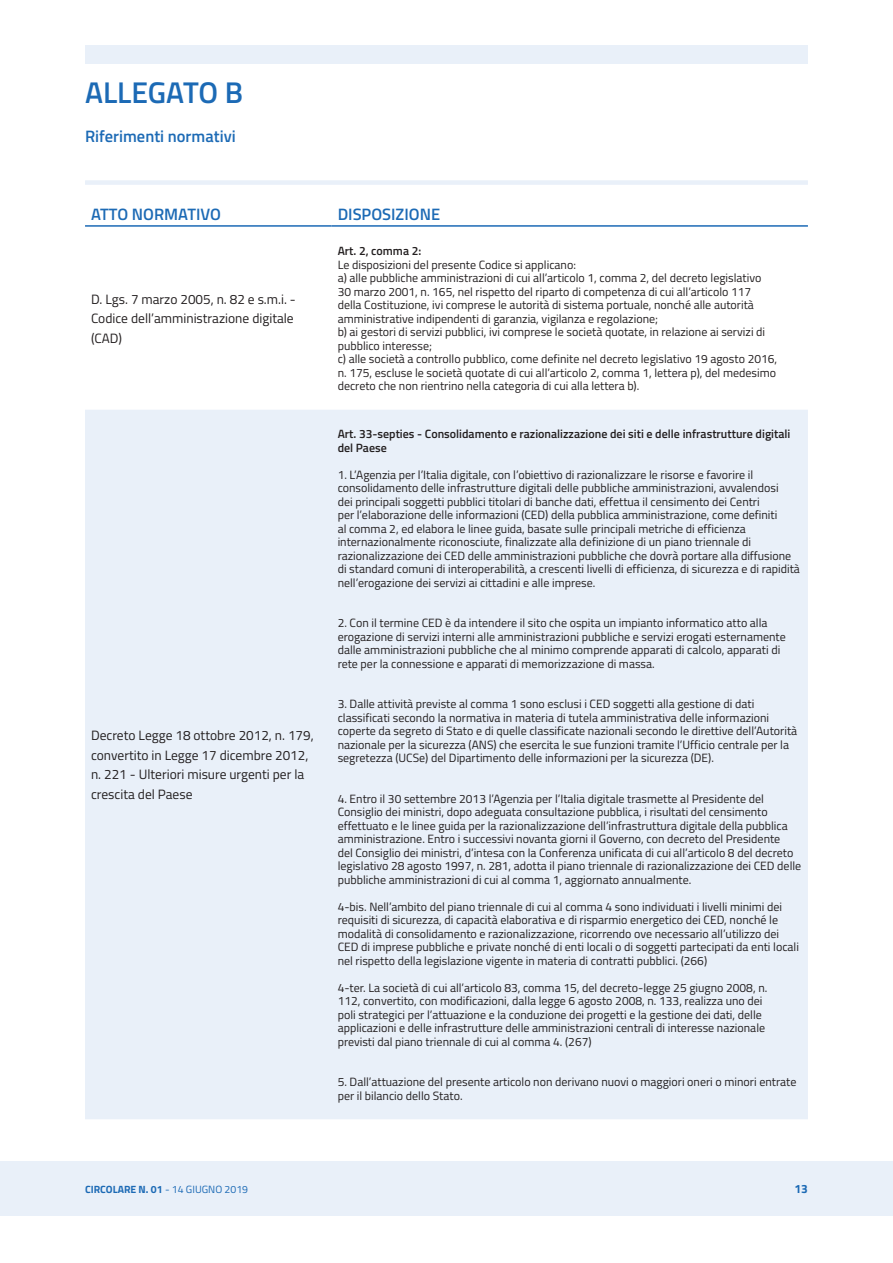
<style>
.page{position:relative;width:893px;height:1263px;background:#fff}
.page>*{position:absolute;margin:0;border:0;box-sizing:border-box;transform-origin:0 0}
.t1{font:600 30px "Titillium";color:#1c6ab5}
.t2{font:600 16.5px "Titillium";color:#1c6ab5}
.t3{font:13.5px/19.5px "Titillium";color:#231f20}
.t4{font:12px/13.5px "Titillium";color:#231f20}
.t5{font:600 12px/13.5px "Titillium";color:#231f20}
.t6{font:700 12px "Titillium";color:#1c6ab5}
.t7{font:700 10.5px "Titillium";color:#1c6ab5}
.s1{font-weight:400}
</style>
<div class="page">
<div style="left:0;top:1162px;width:893px;height:54px;background:#e9f0f9"></div>
<div style="left:85px;top:46px;width:723px;height:18px;background:#e9f0f9"></div>
<div style="left:85px;top:180px;width:723px;height:5px;background:#e9f0f9"></div>
<div style="left:85px;top:410px;width:723px;height:709px;background:#e9f0f9"></div>
<hr style="left:85px;top:225px;width:247px;height:2px;background:#1c6ab5">
<hr style="left:332px;top:225px;width:476px;height:2px;background:#1c6ab5">
<h1 class="t1" style="left:85px;top:70px;width:160px">ALLEGATO B</h1>
<h2 class="t2" style="left:85px;top:124px;width:152px">Riferimenti normativi</h2>
<h2 class="t2" style="left:91px;top:202px;width:131px">ATTO NORMATIVO</h2>
<h2 class="t2" style="left:338px;top:202px;width:104px">DISPOSIZIONE</h2>
<p class="t3" style="left:91px;top:289px;width:206px">D. Lgs. 7 marzo 2005, n. 82 e s.m.i. -<br>Codice dell’amministrazione digitale (CAD)</p>
<p class="t3" style="left:91px;top:725px;width:224px">Decreto Legge 18 ottobre 2012, n. 179, convertito in Legge 17 dicembre 2012, n. 221 - Ulteriori misure urgenti per la crescita del Paese</p>
<p class="t5" style="left:338px;top:244px;width:85px">Art. 2, comma 2:</p>
<p class="t4" style="left:338px;top:257px;width:441px">Le disposizioni del presente Codice si applicano:<br>a) alle pubbliche amministrazioni di cui all’articolo 1, comma 2, del decreto legislativo 30 marzo 2001, n. 165, nel rispetto del riparto di competenza di cui all’articolo 117 della Costituzione, ivi comprese le autorità di sistema portuale, nonché alle autorità amministrative indipendenti di garanzia, vigilanza e regolazione;<br>b) ai gestori di servizi pubblici, ivi comprese le società quotate, in relazione ai servizi di pubblico interesse;<br>c) alle società a controllo pubblico, come definite nel decreto legislativo 19 agosto 2016, n. 175, escluse le società quotate di cui all’articolo 2, comma 1, lettera p), del medesimo decreto che non rientrino nella categoria di cui alla lettera b).</p>
<p class="t5" style="left:338px;top:427px;width:454px">Art. 33-septies - Consolidamento e razionalizzazione dei siti e delle infrastrutture digitali del Paese</p>
<p class="t4" style="left:338px;top:467px;width:464px">1. L’Agenzia per l’Italia digitale, con l’obiettivo di razionalizzare le risorse e favorire il consolidamento delle infrastrutture digitali delle pubbliche amministrazioni, avvalendosi<br>dei principali soggetti pubblici titolari di banche dati, effettua il censimento dei Centri<br>per l’elaborazione delle informazioni (CED) della pubblica amministrazione, come definiti<br>al comma 2, ed elabora le linee guida, basate sulle principali metriche di efficienza internazionalmente riconosciute, finalizzate alla definizione di un piano triennale di razionalizzazione dei CED delle amministrazioni pubbliche che dovrà portare alla diffusione di standard comuni di interoperabilità, a crescenti livelli di efficienza, di sicurezza e di rapidità nell’erogazione dei servizi ai cittadini e alle imprese.</p>
<p class="t4" style="left:338px;top:616px;width:450px">2. Con il termine CED è da intendere il sito che ospita un impianto informatico atto alla erogazione di servizi interni alle amministrazioni pubbliche e servizi erogati esternamente dalle amministrazioni pubbliche che al minimo comprende apparati di calcolo, apparati di rete per la connessione e apparati di memorizzazione di massa.</p>
<p class="t4" style="left:338px;top:697px;width:461px">3. Dalle attività previste al comma 1 sono esclusi i CED soggetti alla gestione di dati classificati secondo la normativa in materia di tutela amministrativa delle informazioni coperte da segreto di Stato e di quelle classificate nazionali secondo le direttive dell’Autorità nazionale per la sicurezza (ANS) che esercita le sue funzioni tramite l’Ufficio centrale per la segretezza (UCSe) del Dipartimento delle informazioni per la sicurezza (DE).</p>
<p class="t4" style="left:338px;top:791px;width:465px">4. Entro il 30 settembre 2013 l’Agenzia per l’Italia digitale trasmette al Presidente del Consiglio dei ministri, dopo adeguata consultazione pubblica, i risultati del censimento effettuato e le linee guida per la razionalizzazione dell’infrastruttura digitale della pubblica amministrazione. Entro i successivi novanta giorni il Governo, con decreto del Presidente<br>del Consiglio dei ministri, d’intesa con la Conferenza unificata di cui all’articolo 8 del decreto legislativo 28 agosto 1997, n. 281, adotta il piano triennale di razionalizzazione dei CED delle pubbliche amministrazioni di cui al comma 1, aggiornato annualmente.</p>
<p class="t4" style="left:338px;top:899px;width:463px">4-bis. Nell’ambito del piano triennale di cui al comma 4 sono individuati i livelli minimi dei requisiti di sicurezza, di capacità elaborativa e di risparmio energetico dei CED, nonché le modalità di consolidamento e razionalizzazione, ricorrendo ove necessario all’utilizzo dei CED di imprese pubbliche e private nonché di enti locali o di soggetti partecipati da enti locali nel rispetto della legislazione vigente in materia di contratti pubblici. (266)</p>
<p class="t4" style="left:338px;top:980px;width:431px">4-ter. La società di cui all’articolo 83, comma 15, del decreto-legge 25 giugno 2008, n.<br>112, convertito, con modificazioni, dalla legge 6 agosto 2008, n. 133, realizza uno dei poli strategici per l’attuazione e la conduzione dei progetti e la gestione dei dati, delle applicazioni e delle infrastrutture delle amministrazioni centrali di interesse nazionale previsti dal piano triennale di cui al comma 4. (267)</p>
<p class="t4" style="left:338px;top:1075px;width:460px">5. Dall’attuazione del presente articolo non derivano nuovi o maggiori oneri o minori entrate per il bilancio dello Stato.</p>
<p class="t7" style="left:85px;top:1181px;width:165px">CIRCOLARE N. 01 <span class="s1">- 14 GIUGNO 2019</span></p>
<p class="t6" style="left:794px;top:1179px;width:15px">13</p>
</div>
